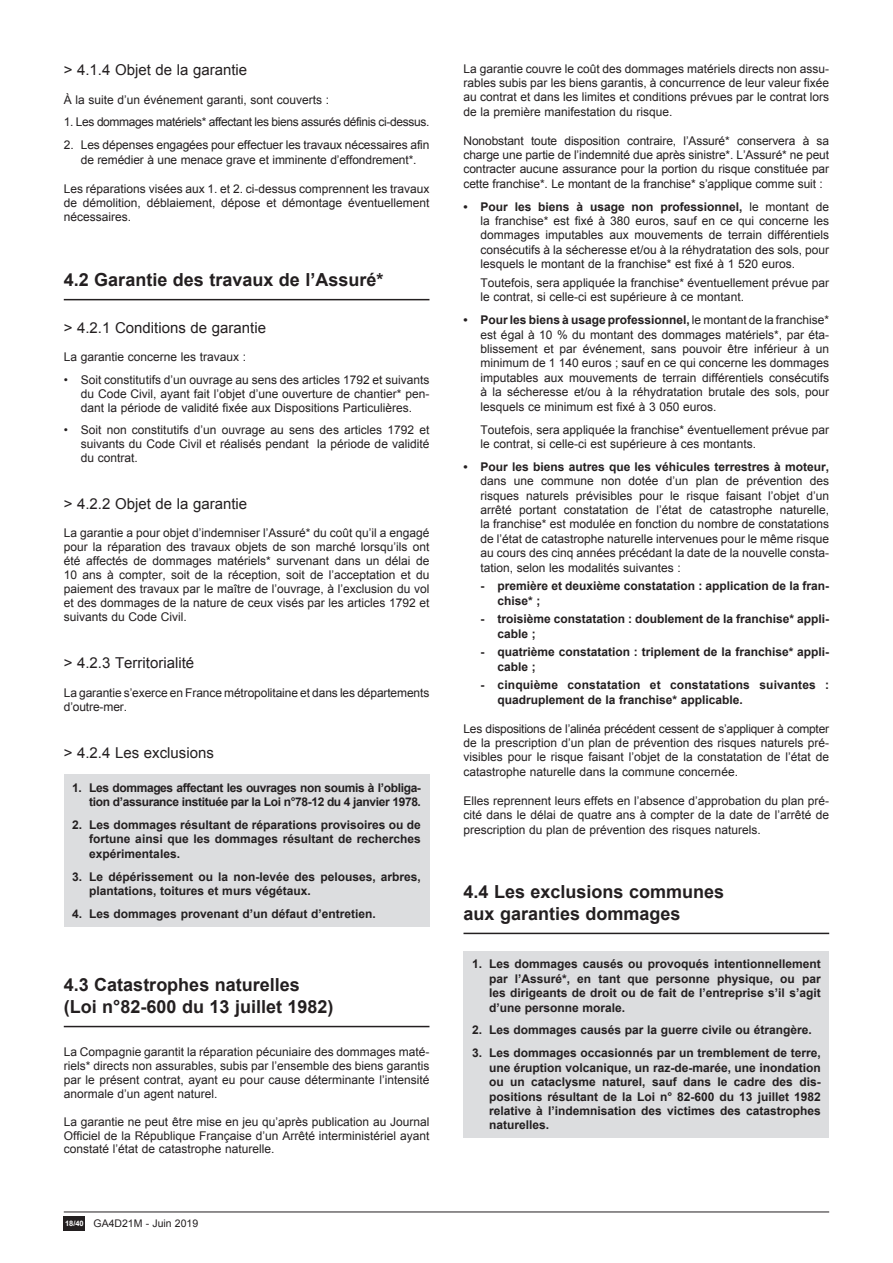
<style>
.page{position:relative;width:893px;height:1263px;background:#fff}
.page>*{position:absolute;margin:0;border:0;box-sizing:border-box;transform-origin:0 0}
.t1{font:700 18px/21.6px "Arial";color:#231f20}
.t2{font:15px "Arial";color:#231f20}
.t3{font:12px/14.4px "Arial";color:#231f20;text-align:justify}
.t4{font:700 12px/14.4px "Arial";color:#231f20}
.t5{font:700 12px/14.4px "Arial";letter-spacing:-.03em;color:#231f20;text-align:right}
.t6{font:12px "Arial";letter-spacing:-.03em;color:#231f20}
.t7{font:10.5px "Arial";color:#231f20}
.s1{font-weight:700;font-size:7.5px;color:#fff}
.s2{font-weight:700}
</style>
<div class="page">
<hr style="left:64px;top:1211px;width:765px;height:1px;background:#231f20">
<div style="left:64px;top:1216px;width:21px;height:15px;background:#231f20"></div>
<hr style="left:64px;top:299px;width:365px;height:1px;background:#231f20">
<hr style="left:64px;top:1026px;width:365px;height:1px;background:#231f20">
<div style="left:64px;top:774px;width:365px;height:153px;background:#dcdddf"></div>
<hr style="left:463px;top:933px;width:366px;height:1px;background:#231f20">
<div style="left:463px;top:951px;width:366px;height:187px;background:#dcdddf"></div>
<p class="t2" style="left:64px;top:64px;width:185px">&gt; 4.1.4 Objet de la garantie</p>
<p class="t3" style="left:64px;top:93px;width:267px">À la suite d’un événement garanti, sont couverts :</p>
<p class="t6" style="left:64px;top:118px;width:367px">1. Les dommages matériels* affectant les biens assurés définis ci-dessus.</p>
<p class="t3" style="left:64px;top:139px;width:367px;text-align:center">2. Les dépenses engagées pour effectuer les travaux nécessaires afin de remédier à une menace grave et imminente d’effondrement*.</p>
<p class="t3" style="left:64px;top:182px;width:367px">Les réparations visées aux 1. et 2. ci-dessus comprennent les travaux de démolition, déblaiement, dépose et démontage éventuellement nécessaires.</p>
<h1 class="t1" style="left:64px;top:271px;width:321px">4.2 Garantie des travaux de l’Assuré*</h1>
<p class="t2" style="left:64px;top:322px;width:204px">&gt; 4.2.1 Conditions de garantie</p>
<p class="t3" style="left:64px;top:351px;width:184px">La garantie concerne les travaux :</p>
<p class="t3" style="left:81px;top:374px;width:350px;line-height:14px;text-indent:-17px">• Soit constitutifs d’un ouvrage au sens des articles 1792 et suivants du Code Civil, ayant fait l’objet d’une ouverture de chantier* pen&shy;dant la période de validité fixée aux Dispositions Particulières.</p>
<p class="t3" style="left:81px;top:424px;width:350px;line-height:14px;text-indent:-17px">• Soit non constitutifs d’un ouvrage au sens des articles 1792 et suivants du Code Civil et réalisés pendant la période de validité du contrat.</p>
<p class="t2" style="left:64px;top:498px;width:185px">&gt; 4.2.2 Objet de la garantie</p>
<p class="t3" style="left:64px;top:527px;width:367px;line-height:14px">La garantie a pour objet d’indemniser l’Assuré* du coût qu’il a engagé pour la réparation des travaux objets de son marché lorsqu’ils ont été affectés de dommages matériels* survenant dans un délai de 10 ans à compter, soit de la réception, soit de l’acceptation et du paiement des travaux par le maître de l’ouvrage, à l’exclusion du vol et des dommages de la nature de ceux visés par les articles 1792 et suivants du Code Civil.</p>
<p class="t2" style="left:64px;top:657px;width:132px">&gt; 4.2.3 Territorialité</p>
<p class="t3" style="left:64px;top:686px;width:367px">La garantie s’exerce en France métropolitaine et dans les départements d’outre-mer.</p>
<p class="t2" style="left:64px;top:747px;width:152px">&gt; 4.2.4 Les exclusions</p>
<p class="t5" style="left:72px;top:781px;width:350px">1. Les dommages affectant les ouvrages non soumis à l’obliga&shy;tion d’assurance instituée par la Loi n°78-12 du 4 janvier 1978.</p>
<p class="t4" style="left:89px;top:819px;width:333px;text-align:justify;text-indent:-17px">2. Les dommages résultant de réparations provisoires ou de fortune ainsi que les dommages résultant de recherches expérimentales.</p>
<p class="t4" style="left:89px;top:870px;width:333px;text-indent:-17px">3. Le dépérissement ou la non-levée des pelouses, arbres, plantations, toitures et murs végétaux.</p>
<p class="t4" style="left:72px;top:908px;width:305px">4. Les dommages provenant d’un défaut d’entretien.</p>
<h1 class="t1" style="left:64px;top:976px;width:271px">4.3 Catastrophes naturelles (Loi n°82-600 du 13 juillet 1982)</h1>
<p class="t3" style="left:64px;top:1046px;width:367px;line-height:14px">La Compagnie garantit la réparation pécuniaire des dommages maté&shy;riels* directs non assurables, subis par l’ensemble des biens garantis par le présent contrat, ayant eu pour cause déterminante l’intensité anormale d’un agent naturel.</p>
<p class="t3" style="left:64px;top:1115px;width:367px;line-height:14px">La garantie ne peut être mise en jeu qu’après publication au Journal Officiel de la République Française d’un Arrêté interministériel ayant constaté l’état de catastrophe naturelle.</p>
<p class="t7" style="left:65px;top:1220px;width:135px"><span class="s1">18/40</span> GA4D21M - Juin 2019</p>
<p class="t3" style="left:463px;top:62px;width:367px">La garantie couvre le coût des dommages matériels directs non assu&shy;rables subis par les biens garantis, à concurrence de leur valeur fixée au contrat et dans les limites et conditions prévues par le contrat lors de la première manifestation du risque.</p>
<p class="t3" style="left:463px;top:134px;width:367px">Nonobstant toute disposition contraire, l’Assuré* conservera à sa charge une partie de l’indemnité due après sinistre*. L’Assuré* ne peut contracter aucune assurance pour la portion du risque constituée par cette franchise*. Le montant de la franchise* s’applique comme suit :</p>
<p class="t3" style="left:480px;top:200px;width:350px;text-indent:-17px"><span class="s2">• Pour les biens à usage non professionnel,</span> le montant de la franchise* est fixé à 380 euros, sauf en ce qui concerne les dommages imputables aux mouvements de terrain différentiels consécutifs à la sécheresse et/ou à la réhydratation des sols, pour lesquels le montant de la franchise* est fixé à 1 520 euros.</p>
<p class="t3" style="left:480px;top:277px;width:350px">Toutefois, sera appliquée la franchise* éventuellement prévue par le contrat, si celle-ci est supérieure à ce montant.</p>
<p class="t3" style="left:480px;top:314px;width:350px;text-indent:-17px"><span class="s2">• Pour les biens à usage professionnel,</span> le montant de la franchise* est égal à 10 % du montant des dommages matériels*, par éta&shy;blissement et par événement, sans pouvoir être inférieur à un minimum de 1 140 euros ; sauf en ce qui concerne les dommages imputables aux mouvements de terrain différentiels consécutifs à la sécheresse et/ou à la réhydratation brutale des sols, pour lesquels ce minimum est fixé à 3 050 euros.</p>
<p class="t3" style="left:480px;top:423px;width:350px">Toutefois, sera appliquée la franchise* éventuellement prévue par le contrat, si celle-ci est supérieure à ces montants.</p>
<p class="t4" style="left:463px;top:460px;width:367px">• Pour les biens autres que les véhicules terrestres à moteur,</p>
<p class="t3" style="left:480px;top:475px;width:350px">dans une commune non dotée d’un plan de prévention des risques naturels prévisibles pour le risque faisant l’objet d’un arrêté portant constatation de l’état de catastrophe naturelle, la franchise* est modulée en fonction du nombre de constatations de l’état de catastrophe naturelle intervenues pour le même risque au cours des cinq années précédant la date de la nouvelle consta&shy;tation, selon les modalités suivantes :</p>
<p class="t4" style="left:497px;top:580px;width:333px;text-indent:-17px">- première et deuxième constatation : application de la fran&shy;chise* ;</p>
<p class="t4" style="left:497px;top:613px;width:333px;text-indent:-17px">- troisième constatation : doublement de la franchise* appli&shy;cable ;</p>
<p class="t4" style="left:497px;top:646px;width:333px;text-indent:-17px">- quatrième constatation : triplement de la franchise* appli&shy;cable ;</p>
<p class="t4" style="left:497px;top:679px;width:333px;text-indent:-17px">- cinquième constatation et constatations suivantes : quadruplement de la franchise* applicable.</p>
<p class="t3" style="left:463px;top:722px;width:367px">Les dispositions de l’alinéa précédent cessent de s’appliquer à compter de la prescription d’un plan de prévention des risques naturels pré&shy;visibles pour le risque faisant l’objet de la constatation de l’état de catastrophe naturelle dans la commune concernée.</p>
<p class="t3" style="left:463px;top:794px;width:367px">Elles reprennent leurs effets en l’absence d’approbation du plan pré&shy;cité dans le délai de quatre ans à compter de la date de l’arrêté de prescription du plan de prévention des risques naturels.</p>
<h1 class="t1" style="left:463px;top:883px;width:262px">4.4 Les exclusions communes aux garanties dommages</h1>
<p class="t4" style="left:489px;top:958px;width:333px;text-align:justify;text-indent:-17px">1. Les dommages causés ou provoqués intentionnellement par l’Assuré*, en tant que personne physique, ou par les dirigeants de droit ou de fait de l’entreprise s’il s’agit d’une personne morale.</p>
<p class="t4" style="left:472px;top:1024px;width:341px">2. Les dommages causés par la guerre civile ou étrangère.</p>
<p class="t4" style="left:489px;top:1047px;width:333px;text-align:justify;text-indent:-17px">3. Les dommages occasionnés par un tremblement de terre, une éruption volcanique, un raz-de-marée, une inondation ou un cataclysme naturel, sauf dans le cadre des dis&shy;positions résultant de la Loi n° 82-600 du 13 juillet 1982 relative à l’indemnisation des victimes des catastrophes naturelles.</p>
</div>
